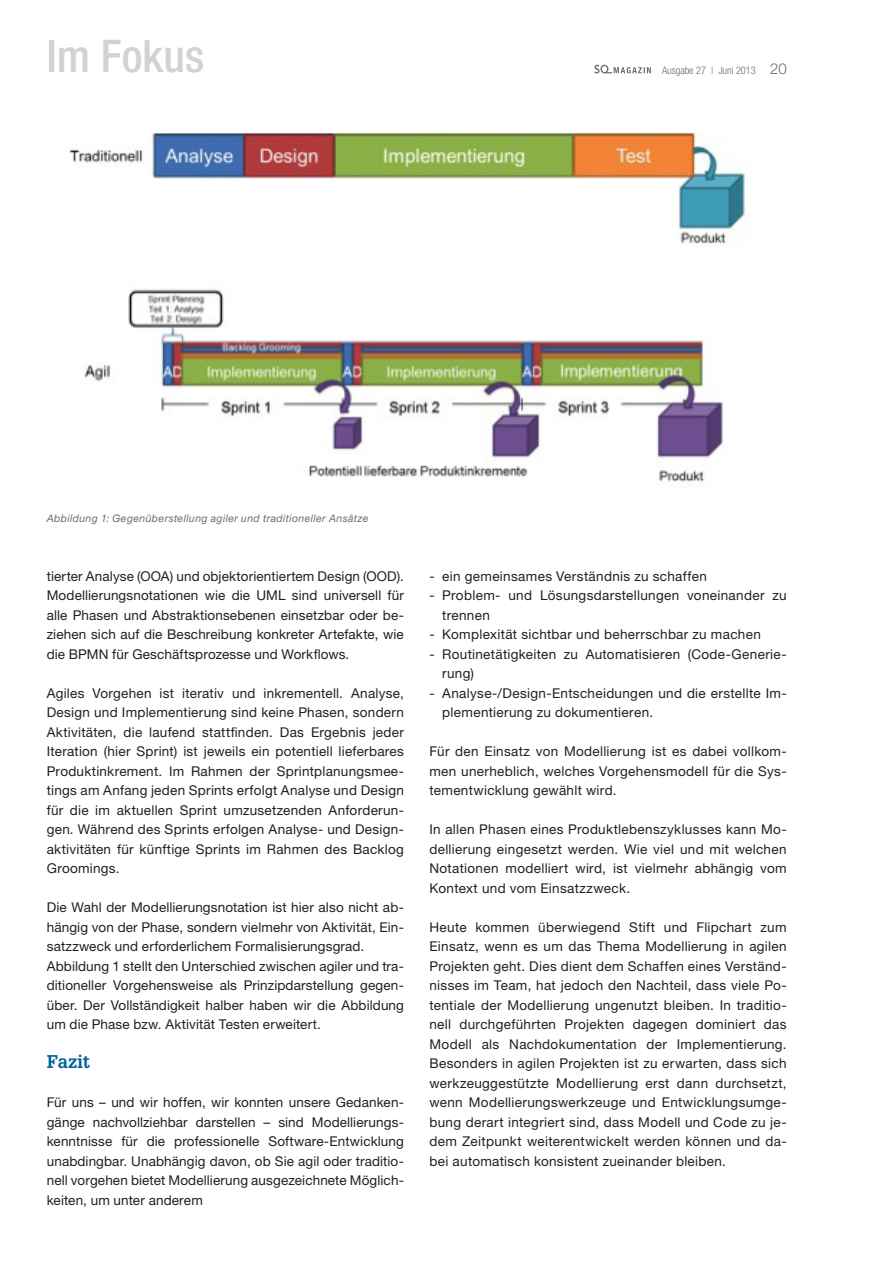
<style>
.page{position:relative;width:893px;height:1263px;background:#fff}
.page>*{position:absolute;margin:0;border:0;box-sizing:border-box;transform-origin:0 0}
.t1{font:500 condensed 45px "Helvetica Neue";color:#d1d2d4}
.kleine_Überschrift{font:700 18px "Glypha";letter-spacing:-.015em;color:#006398}
.t2{font:300 15px "Helvetica Neue";color:#6c6d70}
.kleine_Überschrift-2{font:13.5px/19.5px "Helvetica Neue";letter-spacing:.02em;color:#231f20;text-align:justify}
.kleine_Überschrift-3{font:italic 10.5px "Helvetica Neue";letter-spacing:.035em;color:#6c6d70}
.t3{font:300 condensed 10.5px "Helvetica Neue";letter-spacing:-.01em;color:#6c6d70}
</style>
<div class="page">
<img style="left:69px;top:132px;width:678px;height:350px">
<svg style="left:594px;top:65px;width:57px;height:9px"></svg>
<p class="t1" style="left:47px;top:30px;width:159px">Im Fokus</p>
<p class="t3" style="left:662px;top:64px;width:95px">Ausgabe 27 | Juni 2013</p>
<p class="t2" style="left:770px;top:59px;width:18px">20</p>
<p class="kleine_Überschrift-3" style="left:47px;top:512px;width:323px">Abbildung 1: Gegenüberstellung agiler und traditioneller Ansätze</p>
<p class="kleine_Überschrift-2" style="left:47px;top:566px;width:359px">tierter Analyse (OOA) und objektorientiertem Design (OOD).<br>Modellierungsnotationen wie die UML sind universell für alle Phasen und Abstraktionsebenen einsetzbar oder be&shy;ziehen sich auf die Beschreibung konkreter Artefakte, wie die BPMN für Geschäftsprozesse und Workflows.</p>
<p class="kleine_Überschrift-2" style="left:47px;top:683px;width:359px">Agiles Vorgehen ist iterativ und inkrementell. Analyse, Design und Implementierung sind keine Phasen, sondern Aktivitäten, die laufend stattfinden. Das Ergebnis jeder Iteration (hier Sprint) ist jeweils ein potentiell lieferbares Produktinkrement. Im Rahmen der Sprintplanungsmee&shy;tings am Anfang jeden Sprints erfolgt Analyse und Design für die im aktuellen Sprint umzusetzenden Anforderun&shy;gen. Während des Sprints erfolgen Analyse- und Design&shy;aktivitäten für künftige Sprints im Rahmen des Backlog Groomings.</p>
<p class="kleine_Überschrift-2" style="left:47px;top:897px;width:359px">Die Wahl der Modellierungsnotation ist hier also nicht ab&shy;hängig von der Phase, sondern vielmehr von Aktivität, Ein&shy;satzzweck und erforderlichem Formalisierungsgrad.</p>
<p class="kleine_Überschrift-2" style="left:47px;top:956px;width:359px">Abbildung 1 stellt den Unterschied zwischen agiler und tra&shy;ditioneller Vorgehensweise als Prinzipdarstellung gegen&shy;über. Der Vollständigkeit halber haben wir die Abbildung um die Phase bzw. Aktivität Testen erweitert.</p>
<p class="kleine_Überschrift" style="left:47px;top:1050px;width:45px">Fazit</p>
<p class="kleine_Überschrift-2" style="left:47px;top:1092px;width:359px">Für uns – und wir hoffen, wir konnten unsere Gedanken&shy;gänge nachvollziehbar darstellen – sind Modellierungs&shy;kenntnisse für die professionelle Software-Entwicklung unabdingbar. Unabhängig davon, ob Sie agil oder traditio&shy;nell vorgehen bietet Modellierung ausgezeichnete Möglich&shy;keiten, um unter anderem</p>
<p class="kleine_Überschrift-2" style="left:429px;top:566px;width:279px">- ein gemeinsames Verständnis zu schaffen</p>
<p class="kleine_Überschrift-2" style="left:442px;top:585px;width:346px;text-indent:-13px">- Problem- und Lösungsdarstellungen voneinander zu trennen</p>
<p class="kleine_Überschrift-2" style="left:429px;top:624px;width:333px">- Komplexität sichtbar und beherrschbar zu machen</p>
<p class="kleine_Überschrift-2" style="left:442px;top:644px;width:346px;text-indent:-13px">- Routinetätigkeiten zu Automatisieren (Code-Generie&shy;rung)</p>
<p class="kleine_Überschrift-2" style="left:442px;top:683px;width:346px;text-indent:-13px">- Analyse-/Design-Entscheidungen und die erstellte Im&shy;plementierung zu dokumentieren.</p>
<p class="kleine_Überschrift-2" style="left:429px;top:741px;width:359px">Für den Einsatz von Modellierung ist es dabei vollkom&shy;men unerheblich, welches Vorgehensmodell für die Sys&shy;tementwicklung gewählt wird.</p>
<p class="kleine_Überschrift-2" style="left:429px;top:819px;width:359px">In allen Phasen eines Produktlebenszyklusses kann Mo&shy;dellierung eingesetzt werden. Wie viel und mit welchen Notationen modelliert wird, ist vielmehr abhängig vom Kontext und vom Einsatzzweck.</p>
<p class="kleine_Überschrift-2" style="left:429px;top:917px;width:359px">Heute kommen überwiegend Stift und Flipchart zum Einsatz, wenn es um das Thema Modellierung in agilen Projekten geht. Dies dient dem Schaffen eines Verständ&shy;nisses im Team, hat jedoch den Nachteil, dass viele Po&shy;tentiale der Modellierung ungenutzt bleiben. In traditio&shy;nell durchgeführten Projekten dagegen dominiert das Modell als Nachdokumentation der Implementierung.<br>Besonders in agilen Projekten ist zu erwarten, dass sich werkzeuggestützte Modellierung erst dann durchsetzt, wenn Modellierungswerkzeuge und Entwicklungsumge&shy;bung derart integriert sind, dass Modell und Code zu je&shy;dem Zeitpunkt weiterentwickelt werden können und da&shy;bei automatisch konsistent zueinander bleiben.</p>
</div>
